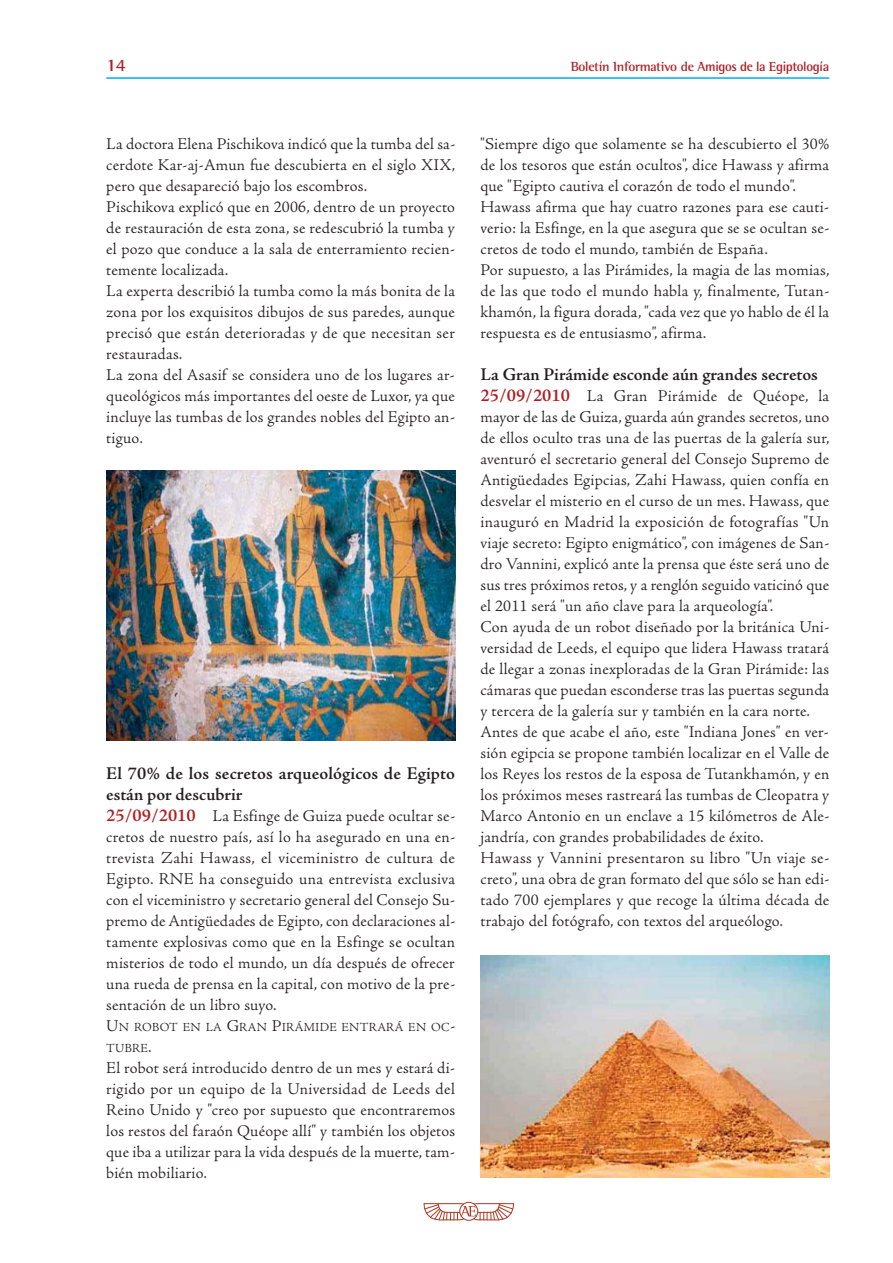
<style>
.page{position:relative;width:893px;height:1263px;background:#fff}
.page>*{position:absolute;margin:0;border:0;box-sizing:border-box;transform-origin:0 0}
.t1{font:600 18px/21px "Adobe Jenson Pro";color:#231f20}
.t2{font:700 18px "Rotis Semi Serif";color:#af1e23}
.t3{font:300 16.5px/21px "Adobe Jenson Pro";letter-spacing:.015em;color:#231f20}
.t4{font:700 13.5px "Rotis Semi Serif";letter-spacing:-.025em;color:#af1e23}
.t5{font:300 12.3px/21px "Adobe Jenson Pro";letter-spacing:.02em;color:#231f20}
.s1{font-family:"Rotis Semi Sans"}
.s2{font-family:"Rotis Serif"}
.s3{font-weight:600;font-size:18px;color:#af1e23}
.s4{font-size:16.5px}
</style>
<div class="page">
<hr style="left:106px;top:77px;width:723px;height:2px;background:#00aeef">
<div style="left:459px;top:1202px;width:19px;height:19px;border:1px solid #b03823;border-radius:50%"></div>
<svg style="left:423px;top:1203px;width:91px;height:18px"></svg>
<img style="left:106px;top:470px;width:349px;height:270px">
<img style="left:480px;top:955px;width:349px;height:223px">
<p class="t2" style="left:106px;top:58px;width:21px">14</p>
<p class="t4" style="left:571px;top:61px;width:260px">Boletín Informativo de A<span class="s1">migos de la</span> <span class="s2">E</span><span class="s1">giptología</span></p>
<p class="t3" style="left:106px;top:134px;width:351px">La doctora Elena Pischikova indicó que la tumba del sa&shy;cerdote Kar-aj-Amun fue descubierta en el siglo XIX, pero que desapareció bajo los escombros.<br>Pischikova explicó que en 2006, dentro de un proyecto de restauración de esta zona, se redescubrió la tumba y el pozo que conduce a la sala de enterramiento recien&shy;temente localizada.<br>La experta describió la tumba como la más bonita de la zona por los exquisitos dibujos de sus paredes, aunque precisó que están deterioradas y de que necesitan ser restauradas.<br>La zona del Asasif se considera uno de los lugares ar&shy;queológicos más importantes del oeste de Luxor, ya que incluye las tumbas de los grandes nobles del Egipto an&shy;tiguo.</p>
<p class="t1" style="left:106px;top:764px;width:350px">El 70% de los secretos arqueológicos de Egipto están por descubrir</p>
<p class="t3" style="left:106px;top:806px;width:351px;text-align:justify"><span class="s3">25/09/2010</span> La Esfinge de Guiza puede ocultar se&shy;cretos de nuestro país, así lo ha asegurado en una en&shy;trevista Zahi Hawass, el viceministro de cultura de Egipto. RNE ha conseguido una entrevista exclusiva con el viceministro y secretario general del Consejo Su&shy;premo de Antigüedades de Egipto, con declaraciones al&shy;tamente explosivas como que en la Esfinge se ocultan misterios de todo el mundo, un día después de ofrecer una rueda de prensa en la capital, con motivo de la pre&shy;sentación de un libro suyo.</p>
<p class="t5" style="left:106px;top:1017px;width:351px"><span class="s4">U</span>N ROBOT EN LA <span class="s4">G</span>RAN <span class="s4">P</span>IRÁMIDE ENTRARÁ EN OC<span class="s4">-<br></span>TUBRE<span class="s4">.</span></p>
<p class="t3" style="left:106px;top:1058px;width:351px;text-align:justify">El robot será introducido dentro de un mes y estará di&shy;rigido por un equipo de la Universidad de Leeds del Reino Unido y "creo por supuesto que encontraremos los restos del faraón Quéope allí" y también los objetos que iba a utilizar para la vida después de la muerte, tam&shy;bién mobiliario.</p>
<p class="t3" style="left:480px;top:135px;width:351px">"Siempre digo que solamente se ha descubierto el 30% de los tesoros que están ocultos", dice Hawass y afirma que "Egipto cautiva el corazón de todo el mundo".<br>Hawass afirma que hay cuatro razones para ese cauti&shy;verio: la Esfinge, en la que asegura que se se ocultan se&shy;cretos de todo el mundo, también de España.<br>Por supuesto, a las Pirámides, la magia de las momias, de las que todo el mundo habla y, finalmente, Tutan&shy;khamón, la figura dorada, "cada vez que yo hablo de él la respuesta es de entusiasmo", afirma.</p>
<p class="t1" style="left:480px;top:365px;width:339px">La Gran Pirámide esconde aún grandes secretos</p>
<p class="t3" style="left:480px;top:386px;width:351px"><span class="s3">25/09/2010</span> La Gran Pirámide de Quéope, la mayor de las de Guiza, guarda aún grandes secretos, uno de ellos oculto tras una de las puertas de la galería sur, aventuró el secretario general del Consejo Supremo de Antigüedades Egipcias, Zahi Hawass, quien confía en desvelar el misterio en el curso de un mes. Hawass, que inauguró en Madrid la exposición de fotografías "Un viaje secreto: Egipto enigmático", con imágenes de San&shy;dro Vannini, explicó ante la prensa que éste será uno de sus tres próximos retos, y a renglón seguido vaticinó que el 2011 será "un año clave para la arqueología".<br>Con ayuda de un robot diseñado por la británica Uni&shy;versidad de Leeds, el equipo que lidera Hawass tratará de llegar a zonas inexploradas de la Gran Pirámide: las cámaras que puedan esconderse tras las puertas segunda y tercera de la galería sur y también en la cara norte.<br>Antes de que acabe el año, este "Indiana Jones" en ver&shy;sión egipcia se propone también localizar en el Valle de los Reyes los restos de la esposa de Tutankhamón, y en los próximos meses rastreará las tumbas de Cleopatra y Marco Antonio en un enclave a 15 kilómetros de Ale&shy;jandría, con grandes probabilidades de éxito.<br>Hawass y Vannini presentaron su libro "Un viaje se&shy;creto", una obra de gran formato del que sólo se han edi&shy;tado 700 ejemplares y que recoge la última década de trabajo del fotógrafo, con textos del arqueólogo.</p>
</div>
